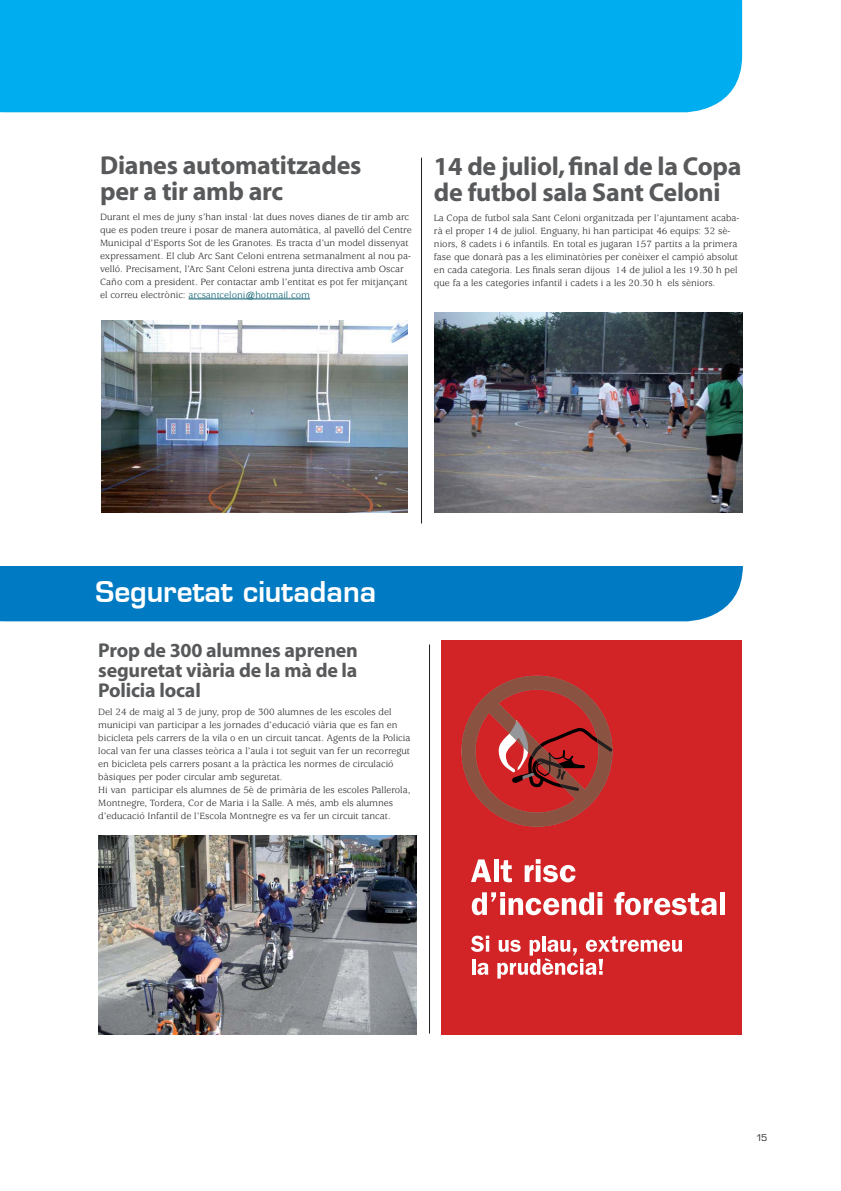
<style>
.page{position:relative;width:841px;height:1191px;background:#fff}
.page>*{position:absolute;margin:0;border:0;box-sizing:border-box;transform-origin:0 0}
.t1{font:28px "Eurostile Demi";color:#fff}
.t2{font:700 26px/26px "Myriad";letter-spacing:-.01em;color:#58595b}
.t3{font:700 20px/20px "Myriad";letter-spacing:-.01em;color:#58595b;text-align:justify}
.t4{font:10px/13px "Usherwood";color:#231f20}
.t5{font:10px "Eurostile T";color:#231f20}
.s1{color:#005a6a}
</style>
<div class="page">
<div style="left:0;top:0;width:742px;height:112px;background:#00aeef"></div>
<div style="left:441px;top:640px;width:300px;height:394px;background:#d22426"></div>
<svg style="left:461px;top:675px;width:152px;height:151px"></svg>
<svg style="left:472px;top:892px;width:130px;height:23px"></svg>
<svg style="left:614px;top:892px;width:102px;height:23px"></svg>
<div style="left:719px;top:892px;width:5px;height:22px;background:#fff"></div>
<svg style="left:471px;top:859px;width:20px;height:23px"></svg>
<div style="left:493px;top:859px;width:5px;height:23px;background:#fff"></div>
<svg style="left:500px;top:860px;width:12px;height:22px"></svg>
<svg style="left:524px;top:859px;width:51px;height:23px"></svg>
<hr style="left:472px;top:958px;width:3px;height:16px;background:#fff">
<svg style="left:477px;top:962px;width:11px;height:12px"></svg>
<svg style="left:471px;top:935px;width:18px;height:16px"></svg>
<hr style="left:542px;top:935px;width:3px;height:16px;background:#fff">
<svg style="left:497px;top:936px;width:185px;height:42px"></svg>
<div style="left:0;top:566px;width:743px;height:55px;background:#007bc3"></div>
<hr style="left:429px;top:644px;width:1px;height:389px;background:#231f20">
<hr style="left:188px;top:299px;width:122px;height:1px;background:#005a6a">
<hr style="left:421px;top:158px;width:1px;height:365px;background:#231f20">
<img style="left:102px;top:321px;width:306px;height:192px">
<img style="left:434px;top:312px;width:308px;height:201px">
<img style="left:98px;top:835px;width:319px;height:199px">
<h2 class="t2" style="left:100px;top:154px;width:263px">Dianes automatitzades per a tir amb arc</h2>
<p class="t4" style="left:100px;top:211px;width:313px">Durant el mes de juny s’han instal·lat dues noves dianes de tir amb arc que es poden treure i posar de manera automàtica, al pavelló del Centre Municipal d’Esports Sot de les Granotes. Es tracta d’un model dissenyat expressament. El club Arc Sant Celoni entrena setmanalment al nou pa&shy;velló. Precisament, l’Arc Sant Celoni estrena junta directiva amb Oscar Caño com a president. Per contactar amb l’entitat es pot fer mitjançant el correu electrònic: <span class="s1">arcsantceloni@hotmail.com</span></p>
<h2 class="t2" style="left:434px;top:156px;width:309px">14 de juliol, final de la Copa de futbol sala Sant Celoni</h2>
<p class="t4" style="left:434px;top:213px;width:307px">La Copa de futbol sala Sant Celoni organitzada per l’ajuntament acaba&shy;rà el proper 14 de juliol. Enguany, hi han participat 46 equips: 32 sè&shy;niors, 8 cadets i 6 infantils. En total es jugaran 157 partits a la primera fase que donarà pas a les eliminatòries per conèixer el campió absolut en cada categoria. Les finals seran dijous 14 de juliol a les 19.30 h pel que fa a les categories infantil i cadets i a les 20.30 h els sèniors.</p>
<h1 class="t1" style="left:95px;top:574px;width:282px">Seguretat ciutadana</h1>
<h3 class="t3" style="left:98px;top:642px;width:261px">Prop de 300 alumnes aprenen seguretat viària de la mà de la Policia local</h3>
<p class="t4" style="left:98px;top:706px;width:314px">Del 24 de maig al 3 de juny, prop de 300 alumnes de les escoles del municipi van participar a les jornades d’educació viària que es fan en bicicleta pels carrers de la vila o en un circuit tancat. Agents de la Policia local van fer una classes teòrica a l’aula i tot seguit van fer un recorregut en bicicleta pels carrers posant a la pràctica les normes de circulació bàsiques per poder circular amb seguretat.<br>Hi van participar els alumnes de 5è de primària de les escoles Pallerola, Montnegre, Tordera, Cor de Maria i la Salle. A més, amb els alumnes d’educació Infantil de l’Escola Montnegre es va fer un circuit tancat.</p>
<p class="t5" style="left:756px;top:1133px;width:13px">15</p>
</div>
